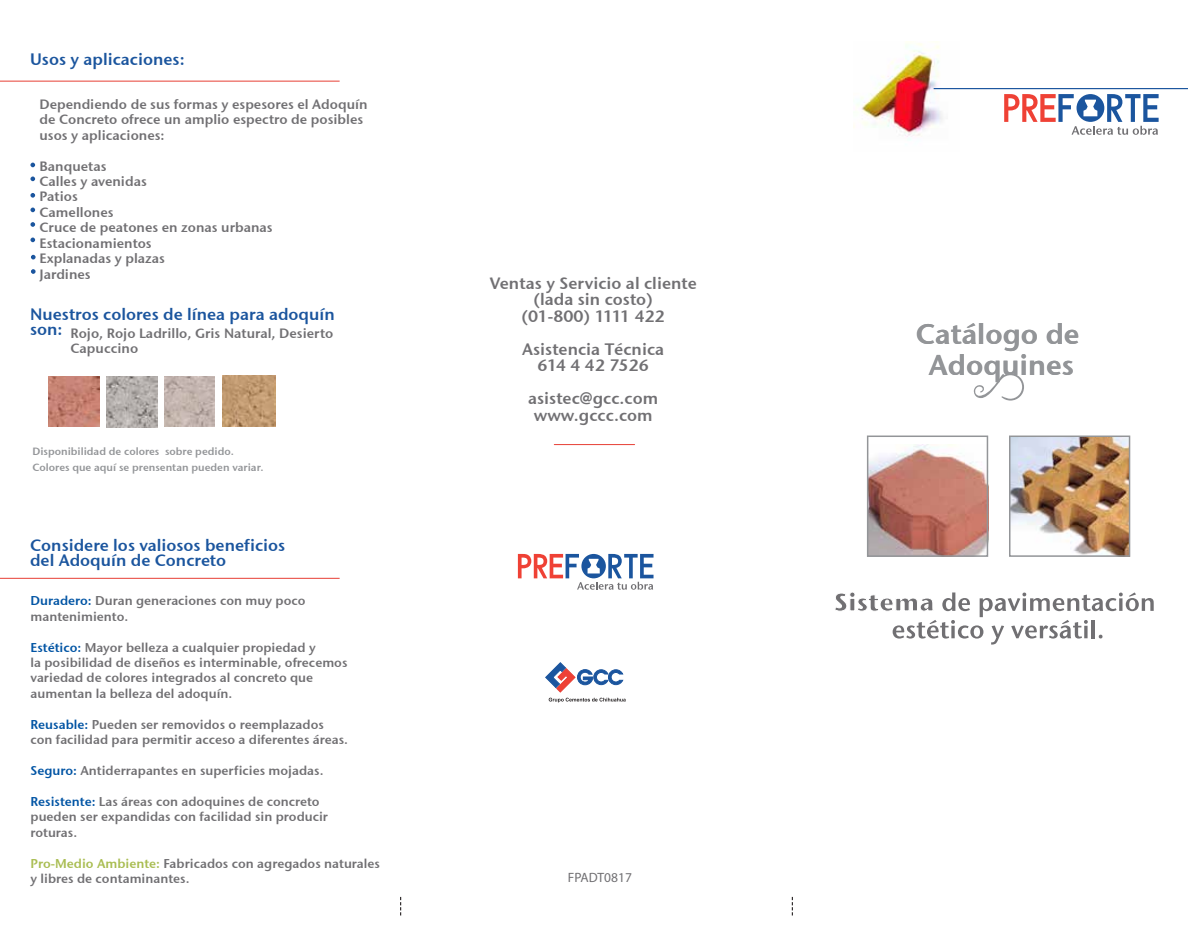
<style>
.page{position:relative;width:1188px;height:930px;background:#fff}
.page>*{position:absolute;margin:0;border:0;box-sizing:border-box;transform-origin:0 0}
.t1{font:28.5px/31.2px "Stone Sans Sem ITCTT Semi";color:#939598;text-align:center}
.t2{font:16.5px/16.5px "Stone Sans Sem ITCTT Semi";color:#717073;text-align:center}
.t3{font:16.5px/15.5px "Stone Sans Sem ITCTT Semi";color:#1b559e}
.t4{font:13.5px/15.5px "Stone Sans Sem ITCTT Semi";color:#717073}
.t5{font:13.5px "Myriad Pro";color:#717073}
.t6{font:12.75px/15.5px "Stone Sans Sem ITCTT Semi";color:#717073}
.t7{font:10.5px/15.5px "Stone Sans Sem ITCTT Semi";color:#939598}
.s1{color:#0054a4}
.s2{color:#a9bd52}
</style>
<div class="page">
<img style="left:1011px;top:438px;width:116px;height:115px">
<img style="left:869px;top:445px;width:116px;height:108px">
<svg style="left:973px;top:373px;width:50px;height:27px"></svg>
<img style="left:853px;top:43px;width:106px;height:97px">
<hr style="left:933px;top:88px;width:254px;height:1px;background:#1b559e">
<hr style="left:554px;top:444px;width:80px;height:1px;background:#e73f35">
<svg style="left:545px;top:662px;width:80px;height:40px"></svg>
<svg style="left:518px;top:553px;width:135px;height:36px"></svg>
<svg style="left:1004px;top:94px;width:154px;height:41px"></svg>
<div style="left:1008px;top:435px;width:122px;height:121px;border:2px solid #939598"></div>
<div style="left:866px;top:435px;width:122px;height:121px;border:2px solid #939598"></div>
<svg style="left:835px;top:592px;width:318px;height:52px"></svg>
<hr style="left:0;top:577px;width:339px;height:1px;background:#e73f35">
<hr style="left:0;top:81px;width:339px;height:1px;background:#e73f35">
<svg style="left:30px;top:162px;width:5px;height:5px"></svg>
<svg style="left:30px;top:176px;width:5px;height:5px"></svg>
<svg style="left:30px;top:207px;width:5px;height:5px"></svg>
<svg style="left:30px;top:193px;width:5px;height:4px"></svg>
<svg style="left:30px;top:222px;width:5px;height:5px"></svg>
<svg style="left:30px;top:237px;width:5px;height:5px"></svg>
<svg style="left:31px;top:255px;width:5px;height:4px"></svg>
<svg style="left:31px;top:269px;width:5px;height:5px"></svg>
<img style="left:222px;top:376px;width:54px;height:50px">
<img style="left:164px;top:376px;width:51px;height:50px">
<img style="left:49px;top:376px;width:51px;height:50px">
<svg style="left:400px;top:896px;width:1px;height:19px"></svg>
<svg style="left:791px;top:897px;width:1px;height:18px"></svg>
<img style="left:106px;top:376px;width:51px;height:51px">
<p class="t3" style="left:30px;top:53px;width:156px">Usos y aplicaciones:</p>
<p class="t4" style="left:39px;top:98px;width:330px">Dependiendo de sus formas y espesores el Adoquín de Concreto ofrece un amplio espectro de posibles usos y aplicaciones:</p>
<p class="t4" style="left:39px;top:159px;width:235px">Banquetas<br>Calles y avenidas<br>Patios<br>Camellones<br>Cruce de peatones en zonas urbanas<br>Estacionamientos<br>Explanadas y plazas<br>Jardines</p>
<p class="t3" style="left:30px;top:308px;width:306px">Nuestros colores de línea para adoquín son:</p>
<p class="t4" style="left:70px;top:326px;width:264px">Rojo, Rojo Ladrillo, Gris Natural, Desierto<br>Capuccino</p>
<p class="t7" style="left:32px;top:445px;width:233px">Disponibilidad de colores sobre pedido.<br>Colores que aquí se prensentan pueden variar.</p>
<p class="t3" style="left:30px;top:538px;width:257px">Considere los valiosos beneficios del Adoquín de Concreto</p>
<p class="t6" style="left:31px;top:594px;width:276px"><span class="s1">Duradero:</span> Duran generaciones con muy poco mantenimiento.</p>
<p class="t6" style="left:31px;top:640px;width:318px"><span class="s1">Estético:</span> Mayor belleza a cualquier propiedad y<br>la posibilidad de diseños es interminable, ofrecemos variedad de colores integrados al concreto que aumentan la belleza del adoquín.</p>
<p class="t6" style="left:31px;top:717px;width:319px"><span class="s1">Reusable:</span> Pueden ser removidos o reemplazados con facilidad para permitir acceso a diferentes áreas.</p>
<p class="t6" style="left:31px;top:764px;width:294px"><span class="s1">Seguro:</span> Antiderrapantes en superficies mojadas.</p>
<p class="t6" style="left:31px;top:794px;width:299px"><span class="s1">Resistente:</span> Las áreas con adoquines de concreto pueden ser expandidas con facilidad sin producir roturas.</p>
<p class="t6" style="left:31px;top:856px;width:351px"><span class="s2">Pro-Medio Ambiente:</span> Fabricados con agregados naturales y libres de contaminantes.</p>
<p class="t2" style="left:489px;top:276px;width:208px">Ventas y Servicio al cliente (lada sin costo)<br>(01-800) 1111 422</p>
<p class="t2" style="left:522px;top:342px;width:143px">Asistencia Técnica<br>614 4 42 7526</p>
<p class="t2" style="left:528px;top:391px;width:132px">asistec@gcc.com www.gccc.com</p>
<p class="t5" style="left:568px;top:869px;width:65px">FPADT0817</p>
<h1 class="t1" style="left:915px;top:321px;width:165px">Catálogo de<br>Adoquines</h1>
</div>
